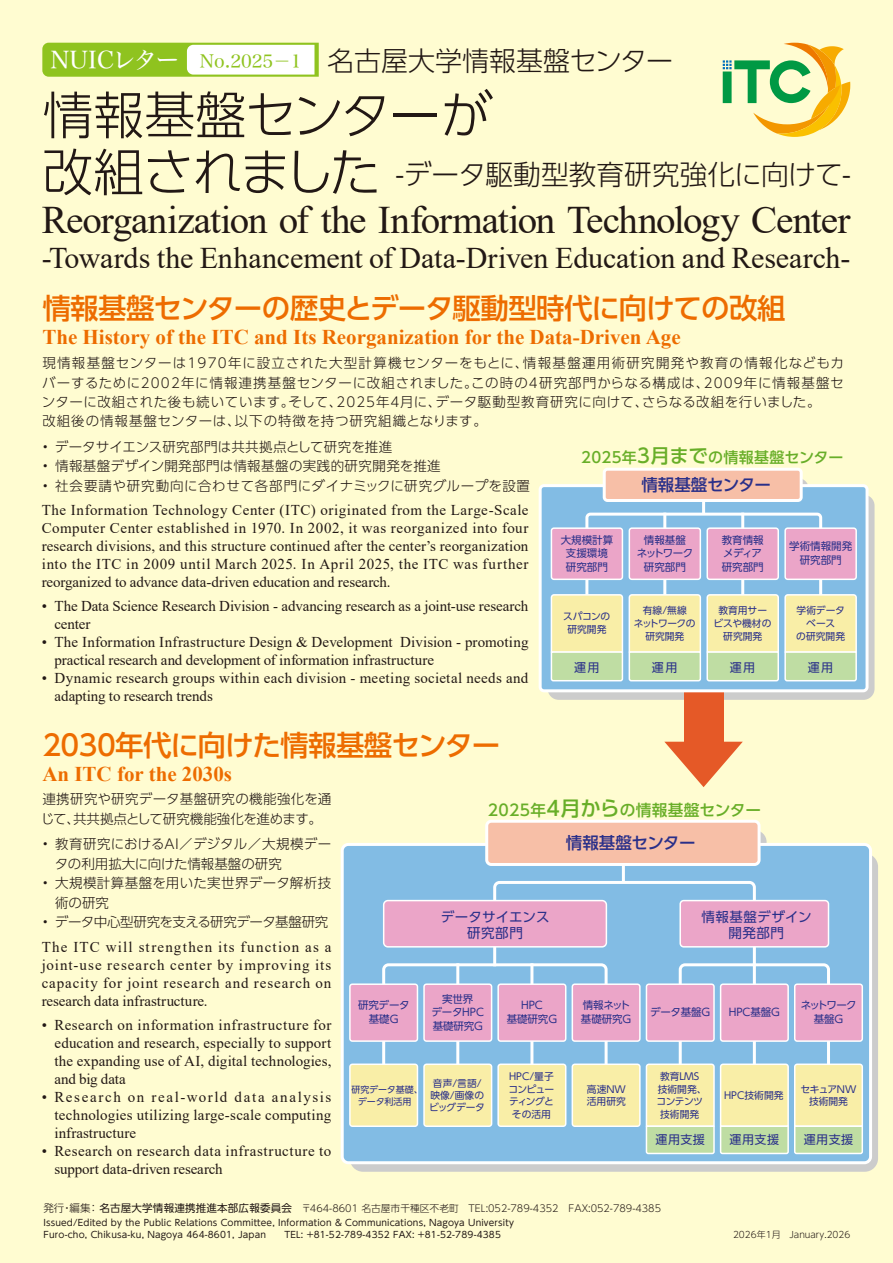
<style>
.page{position:relative;width:893px;height:1263px;background:#fffcd1}
.page>*{position:absolute;margin:0;border:0;box-sizing:border-box;transform-origin:0 0}
.t1{font:300 51px "UD Shin Go Pro";letter-spacing:-.015em;color:#221815}
.t2{font:39px "Times New Roman";letter-spacing:-.03em;color:#221815}
.t3{font:30px "Times New Roman";letter-spacing:-.005em;color:#221815}
.t4{font:500 28.5px "UD Shin Go Pro";letter-spacing:-.025em;color:#ed6c00}
.t5{font:300 27.75px "UD Shin Go Pro";color:#221815}
.t6{font:300 27px "UD Shin Go Pro";color:#221815}
.t7{font:700 21px "Times New Roman";color:#ed6c00}
.t8{font:500 16.5px "UD Shin Go Pro";letter-spacing:-.015em;color:#292f89}
.t9{font:500 15.75px "UD Shin Go Pro";letter-spacing:.02em;color:#68ae28}
.t10{font:15px/18px "Times New Roman";letter-spacing:.005em;color:#221815;text-align:justify}
.t11{font:15px/18px "Times New Roman";letter-spacing:.025em;color:#221815}
.t12{font:500 15px "UD Shin Go Pro";letter-spacing:.02em;color:#68ae28}
.t13{font:300 13.5px/19.5px "UD Shin Go Pro";letter-spacing:.07em;color:#221815}
.t14{font:300 13.5px/19.5px "UD Shin Go Pro";color:#221815}
.t15{font:300 13.5px/19.5px "UD Shin Go Pro";letter-spacing:.03em;color:#221815}
.t16{font:300 13.5px "UD Shin Go Pro";letter-spacing:.05em;color:#221815}
.t17{font:300 13.5px "UD Shin Go Pro";letter-spacing:.01em;color:#221815}
.t18{font:300 13.5px "UD Shin Go Pro";letter-spacing:-.03em;color:#221815}
.t19{font:13.5px/16.5px "UD Shin Go Pro";letter-spacing:.015em;color:#292f89;text-align:center}
.t20{font:13.5px/16.5px "UD Shin Go Pro";letter-spacing:.04em;color:#292f89;text-align:center}
.t21{font:12px "UD Shin Go Pro";letter-spacing:.04em;color:#292f89}
.t22{font:10.5px/13.5px "UD Shin Go Pro";letter-spacing:-.01em;color:#292f89;text-align:center}
.t23{font:10.5px/13.5px "UD Shin Go Pro";letter-spacing:-.065em;color:#292f89;text-align:center}
.t24{font:9.75px/12.5px "UD Shin Go Pro";color:#292f89;text-align:center}
.t25{font:300 9.75px "UD Shin Go Pro";color:#221815}
.t26{font:9.75px/12.5px "UD Shin Go Pro";letter-spacing:-.055em;color:#292f89;text-align:center}
.t27{font:9.75px/13px "UD Shin Go Pro";letter-spacing:-.035em;color:#292f89;text-align:center}
.t28{font:9.75px/13px "UD Shin Go Pro";letter-spacing:-.03em;color:#292f89;text-align:center}
.t29{font:9px/12px "UD Shin Go Pro";letter-spacing:.02em;color:#221815}
.t30{font:300 9px "UD Shin Go Pro";color:#221815}
.t31{font:9px/12.5px "UD Shin Go Pro";color:#292f89;text-align:center}
.s1{font-family:"Hira Min Std W4";font-weight:400;font-size:24px;color:#fff}
.s2{font-family:"Hira Min Std W4";font-weight:400;font-size:18px;color:#8fc31f}
.s3{font-size:51px}
.s4{font-size:19.5px}
.s5{font-size:20.4px}
.s6{font-size:10.5px}
.s7{font-weight:400;font-size:10.5px}
</style>
<div class="page">
<svg style="left:548px;top:495px;width:326px;height:205px;background:#cfcfce"></svg>
<div style="left:350px;top:853px;width:528px;height:319px;background:#ccc;border-radius:13px"></div>
<svg style="left:723px;top:43px;width:127px;height:94px"></svg>
<svg style="left:42px;top:43px;width:277px;height:34px;background:#bddb7b"></svg>
<div style="left:684px;top:680px;width:39px;height:73px;background:#e55927"></div>
<svg style="left:664px;top:742px;width:79px;height:45px"></svg>
<div style="left:540px;top:486px;width:327px;height:205px;background:#82bce4;border-radius:4px"></div>
<div style="left:539px;top:484px;width:329px;height:208px;border:3px solid #fff;border-radius:4px"></div>
<hr style="left:702px;top:498px;width:3px;height:16px;background:#fff">
<div style="left:604px;top:469px;width:197px;height:31px;background:#f7bfa7;border-radius:3px"></div>
<div style="left:603px;top:468px;width:200px;height:34px;border:3px solid #fff;border-radius:3px"></div>
<svg style="left:550px;top:511px;width:307px;height:171px"></svg>
<div style="left:342px;top:844px;width:528px;height:319px;background:#82bce4;border-radius:6px"></div>
<div style="left:341px;top:843px;width:531px;height:321px;border:3px solid #fff;border-radius:6px"></div>
<hr style="left:622px;top:864px;width:3px;height:19px;background:#fff">
<div style="left:487px;top:821px;width:272px;height:43px;background:#f7bfa7;border-radius:5px"></div>
<div style="left:485px;top:820px;width:276px;height:46px;border:3px solid #fff;border-radius:5px"></div>
<div style="left:350px;top:984px;width:67px;height:57px;background:#eba5c8;border-radius:2px"></div>
<div style="left:349px;top:983px;width:69px;height:59px;border:2px solid #fff;border-radius:2px"></div>
<div style="left:350px;top:1064px;width:67px;height:62px;background:#f9eea7;border-radius:3px"></div>
<div style="left:349px;top:1063px;width:69px;height:64px;border:2px solid #fff;border-radius:3px"></div>
<svg style="left:381px;top:879px;width:482px;height:276px"></svg>
<h3 class="t6" style="left:50px;top:39px;width:624px"><span class="s1">NUICレター</span> <span class="s2">No.2025－1</span> 名古屋大学情報基盤センター</h3>
<h1 class="t1" style="left:42px;top:74px;width:451px">情報基盤センターが</h1>
<h3 class="t5" style="left:42px;top:152px;width:810px"><span class="s3">改組されました</span> -データ駆動型教育研究強化に向けて-</h3>
<h2 class="t2" style="left:42px;top:192px;width:810px">Reorganization of the Information Technology Center</h2>
<h3 class="t3" style="left:42px;top:236px;width:810px">-Towards the Enhancement of Data-Driven Education and Research-</h3>
<h3 class="t4" style="left:42px;top:285px;width:745px">情報基盤センターの歴史とデータ駆動型時代に向けての改組</h3>
<h3 class="t7" style="left:42px;top:322px;width:640px">The History of the ITC and Its Reorganization for the Data-Driven Age</h3>
<p class="t13" style="left:42px;top:353px;width:804px">現情報基盤センターは1970年に設立された大型計算機センターをもとに、情報基盤運用術研究開発や教育の情報化などもカバーするために2002年に情報連携基盤センターに改組されました。この時の4研究部門からなる構成は、2009年に情報基盤センターに改組された後も続いています。そして、2025年4月に、データ駆動型教育研究に向けて、さらなる改組を行いました。<br>改組後の情報基盤センターは、以下の特徴を持つ研究組織となります。</p>
<p class="t17" style="left:42px;top:436px;width:351px">• データサイエンス研究部門は共共拠点として研究を推進</p>
<p class="t15" style="left:42px;top:456px;width:400px">• 情報基盤デザイン開発部門は情報基盤の実践的研究開発を推進</p>
<p class="t16" style="left:42px;top:475px;width:489px">• 社会要請や研究動向に合わせて各部門にダイナミックに研究グループを設置</p>
<p class="t10" style="left:42px;top:501px;width:488px">The Information Technology Center (ITC) originated from the Large-Scale Computer Center established in 1970. In 2002, it was reorganized into four research divisions, and this structure continued after the center’s reorganization into the ITC in 2009 until March 2025. In April 2025, the ITC was further reorganized to advance data-driven education and research.</p>
<p class="t10" style="left:54px;top:597px;width:475px;text-indent:-13px">• The Data Science Research Division - advancing research as a joint-use research center</p>
<p class="t10" style="left:54px;top:633px;width:476px;text-indent:-13px">• The Information Infrastructure Design &amp; Development Division - promoting practical research and development of information infrastructure</p>
<p class="t10" style="left:54px;top:669px;width:476px;text-indent:-13px">• Dynamic research groups within each division - meeting societal needs and adapting to research trends</p>
<h3 class="t4" style="left:42px;top:722px;width:459px">2030年代に向けた情報基盤センター</h3>
<h3 class="t7" style="left:42px;top:759px;width:191px">An ITC for the 2030s</h3>
<p class="t14" style="left:41px;top:789px;width:292px">連携研究や研究データ基盤研究の機能強化を通じて、共共拠点として研究機能強化を進めます。</p>
<p class="t14" style="left:55px;top:834px;width:278px;text-indent:-12px">• 教育研究におけるAI／デジタル／大規模データの利用拡大に向けた情報基盤の研究</p>
<p class="t15" style="left:55px;top:873px;width:278px;text-indent:-13px">• 大規模計算基盤を用いた実世界データ解析技術の研究</p>
<p class="t18" style="left:42px;top:911px;width:288px">• データ中心型研究を支える研究データ基盤研究</p>
<p class="t10" style="left:42px;top:938px;width:291px">The ITC will strengthen its function as a joint-use research center by improving its capacity for joint research and research on research data infrastructure.</p>
<p class="t10" style="left:54px;top:1015px;width:278px;text-indent:-13px">• Research on information infrastructure for education and research, especially to support the expanding use of AI, digital technologies, and big data</p>
<p class="t10" style="left:54px;top:1087px;width:278px;text-indent:-13px">• Research on real-world data analysis technologies utilizing large-scale computing infrastructure</p>
<p class="t11" style="left:54px;top:1141px;width:278px;text-indent:-13px">• Research on research data infrastructure to support data-driven research</p>
<p class="t12" style="left:581px;top:445px;width:264px">2025年<span class="s4">3月まで</span>の情報基盤センター</p>
<p class="t8" style="left:641px;top:471px;width:131px">情報基盤センター</p>
<p class="t22" style="left:561px;top:532px;width:54px">大規模計算支援環境研究部門</p>
<p class="t22" style="left:722px;top:532px;width:43px;text-align:left">教育情報メディア研究部門</p>
<p class="t24" style="left:714px;top:603px;width:59px;line-height:13px">教育用サービスや機材の研究開発</p>
<p class="t21" style="left:730px;top:658px;width:27px">運用</p>
<p class="t22" style="left:637px;top:532px;width:58px">情報基盤<br>ネットワーク研究部門</p>
<p class="t27" style="left:634px;top:603px;width:63px">有線/無線<br>ネットワークの研究開発</p>
<p class="t21" style="left:652px;top:658px;width:27px">運用</p>
<p class="t22" style="left:789px;top:539px;width:64px">学術情報開発研究部門</p>
<p class="t24" style="left:796px;top:603px;width:50px;line-height:13px">学術データベース<br>の研究開発</p>
<p class="t21" style="left:808px;top:658px;width:27px">運用</p>
<p class="t28" style="left:563px;top:610px;width:49px">スパコンの研究開発</p>
<p class="t21" style="left:574px;top:658px;width:27px">運用</p>
<p class="t9" style="left:488px;top:797px;width:275px">2025年<span class="s5">4月から</span>の情報基盤センター</p>
<p class="t8" style="left:566px;top:829px;width:131px">情報基盤センター</p>
<p class="t19" style="left:441px;top:908px;width:110px">データサイエンス研究部門</p>
<p class="t20" style="left:701px;top:908px;width:112px">情報基盤デザイン開発部門</p>
<p class="t22" style="left:432px;top:991px;width:54px">実世界<br>データHPC基礎研究G</p>
<p class="t22" style="left:358px;top:998px;width:53px">研究データ基礎G</p>
<p class="t22" style="left:581px;top:998px;width:52px;text-align:left">情報ネット基礎研究G</p>
<p class="t23" style="left:801px;top:998px;width:58px">ネットワーク基盤G</p>
<p class="t22" style="left:507px;top:998px;width:52px">HPC<br>基礎研究G</p>
<p class="t22" style="left:650px;top:1005px;width:62px">データ基盤G</p>
<p class="t22" style="left:729px;top:1005px;width:53px">HPC基盤G</p>
<p class="t24" style="left:657px;top:1070px;width:51px">教育LMS技術開発、コンテンツ技術開発</p>
<p class="t21" style="left:655px;top:1129px;width:51px">運用支援</p>
<p class="t26" style="left:508px;top:1070px;width:47px">HPC/量子コンピューティングとその活用</p>
<p class="t24" style="left:429px;top:1076px;width:57px">音声/言語/映像/画像のビッグデータ</p>
<p class="t24" style="left:587px;top:1082px;width:40px;text-align:left">高速NW活用研究</p>
<p class="t31" style="left:351px;top:1083px;width:73px">研究データ基礎、データ利活用</p>
<p class="t24" style="left:800px;top:1082px;width:57px">セキュアNW技術開発</p>
<p class="t21" style="left:804px;top:1129px;width:51px">運用支援</p>
<p class="t24" style="left:724px;top:1089px;width:61px">HPC技術開発</p>
<p class="t21" style="left:730px;top:1129px;width:51px">運用支援</p>
<p class="t25" style="left:43px;top:1200px;width:619px"><span class="s6">発行・編集：</span> <span class="s7">名古屋大学情報連携推進本部広報委員会　</span>〒464-8601 名古屋市千種区不老町　TEL:052-789-4352 FAX:052-789-4385</p>
<p class="t29" style="left:43px;top:1216px;width:472px">Issued/Edited by the Public Relations Committee, Information &amp; Communications, Nagoya University<br>Furo-cho, Chikusa-ku, Nagoya 464-8601, Japan　　TEL: +81-52-789-4352 FAX: +81-52-789-4385</p>
<p class="t30" style="left:733px;top:1227px;width:119px">2026年1月　January.2026</p>
</div>
